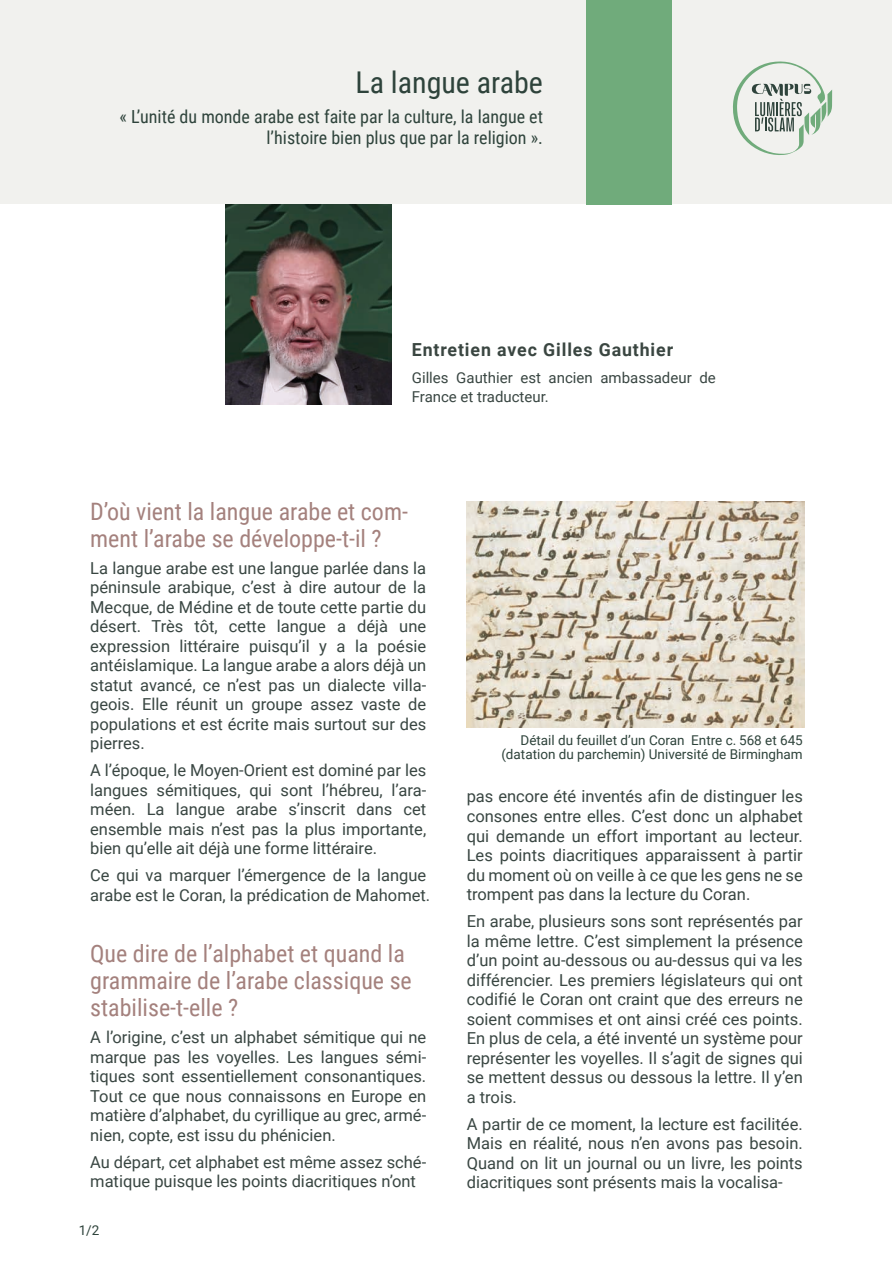
<style>
.page{position:relative;width:893px;height:1263px;background:#fff}
.page>*{position:absolute;margin:0;border:0;box-sizing:border-box;transform-origin:0 0}
.t1{font:30px "Roboto Condensed";color:#2e433b}
.t2{font:24px/27px "Roboto Condensed";color:#a4817d}
.t3{font:18px/21px "Roboto Condensed";color:#2e433b;text-align:right}
.t4{font:700 18px "Roboto";letter-spacing:.05em;color:#3a4641}
.t5{font:16.5px/19.5px "Roboto";color:#394642;text-align:justify}
.t6{font:15px/19.5px "Roboto";color:#394642}
.t7{font:13.5px/13.5px "Roboto";color:#2e433b;text-align:right}
</style>
<div class="page">
<div style="left:0;top:0;width:891px;height:204px;background:#f1f1ee"></div>
<div style="left:586px;top:0;width:85px;height:204px;background:#70ab7b"></div>
<svg style="left:733px;top:61px;width:99px;height:94px"></svg>
<img style="left:226px;top:204px;width:166px;height:200px">
<img style="left:467px;top:502px;width:338px;height:226px">
<h1 class="t1" style="left:355px;top:61px;width:189px">La langue arabe</h1>
<p class="t3" style="left:119px;top:105px;width:425px">« L’unité du monde arabe est faite par la culture, la langue et l’histoire bien plus que par la religion ».</p>
<p class="t4" style="left:412px;top:337px;width:263px">Entretien avec Gilles Gauthier</p>
<p class="t6" style="left:412px;top:367px;width:305px">Gilles Gauthier est ancien ambassadeur de<br>France et traducteur.</p>
<h2 class="t2" style="left:90px;top:497px;width:319px">D’où vient la langue arabe et com&shy;ment l’arabe se développe-t-il ?</h2>
<p class="t5" style="left:90px;top:558px;width:338px">La langue arabe est une langue parlée dans la péninsule arabique, c’est à dire autour de la Mecque, de Médine et de toute cette partie du désert. Très tôt, cette langue a déjà une expression littéraire puisqu’il y a la poésie antéislamique. La langue arabe a alors déjà un statut avancé, ce n’est pas un dialecte villa&shy;geois. Elle réunit un groupe assez vaste de populations et est écrite mais surtout sur des pierres.</p>
<p class="t5" style="left:90px;top:760px;width:338px">A l’époque, le Moyen-Orient est dominé par les langues sémitiques, qui sont l’hébreu, l’ara&shy;méen. La langue arabe s’inscrit dans cet ensemble mais n’est pas la plus importante, bien qu’elle ait déjà une forme littéraire.</p>
<p class="t5" style="left:90px;top:865px;width:342px">Ce qui va marquer l’émergence de la langue arabe est le Coran, la prédication de Mahomet.</p>
<h2 class="t2" style="left:90px;top:939px;width:323px">Que dire de l’alphabet et quand la grammaire de l’arabe classique se stabilise-t-elle ?</h2>
<p class="t5" style="left:90px;top:1027px;width:338px">A l’origine, c’est un alphabet sémitique qui ne marque pas les voyelles. Les langues sémi&shy;tiques sont essentiellement consonantiques.<br>Tout ce que nous connaissons en Europe en matière d’alphabet, du cyrillique au grec, armé&shy;nien, copte, est issu du phénicien.</p>
<p class="t5" style="left:90px;top:1152px;width:338px">Au départ, cet alphabet est même assez sché&shy;matique puisque les points diacritiques n’ont</p>
<p class="t7" style="left:79px;top:1223px;width:22px">1/2</p>
<p class="t7" style="left:501px;top:733px;width:303px">Détail du feuillet d’un Coran Entre c. 568 et 645 (datation du parchemin) Université de Birmingham</p>
<p class="t5" style="left:467px;top:786px;width:338px">pas encore été inventés afin de distinguer les consones entre elles. C’est donc un alphabet qui demande un effort important au lecteur.<br>Les points diacritiques apparaissent à partir du moment où on veille à ce que les gens ne se trompent pas dans la lecture du Coran.</p>
<p class="t5" style="left:467px;top:911px;width:338px">En arabe, plusieurs sons sont représentés par la même lettre. C’est simplement la présence d’un point au-dessous ou au-dessus qui va les différencier. Les premiers législateurs qui ont codifié le Coran ont craint que des erreurs ne soient commises et ont ainsi créé ces points.<br>En plus de cela, a été inventé un système pour représenter les voyelles. Il s’agit de signes qui se mettent dessus ou dessous la lettre. Il y’en a trois.</p>
<p class="t5" style="left:467px;top:1113px;width:338px">A partir de ce moment, la lecture est facilitée.<br>Mais en réalité, nous n’en avons pas besoin.<br>Quand on lit un journal ou un livre, les points diacritiques sont présents mais la vocalisa-</p>
</div>
